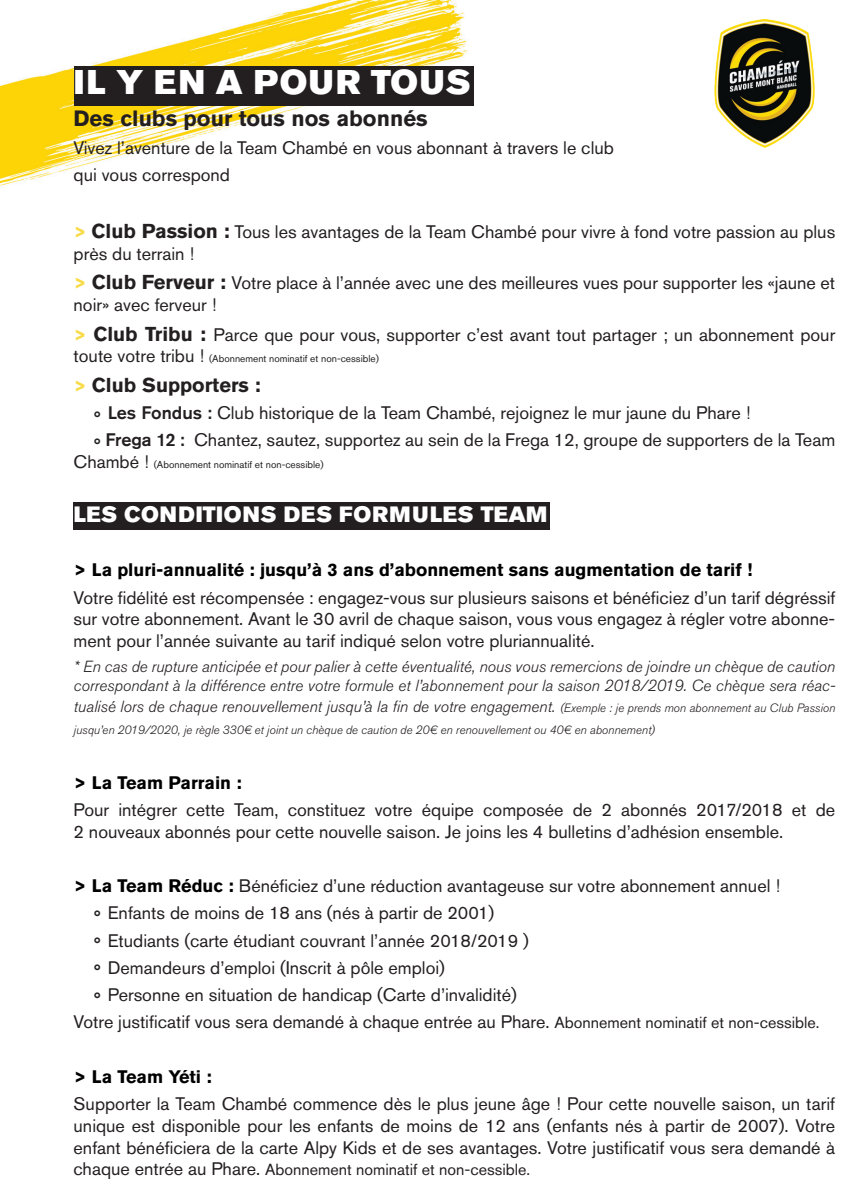
<style>
.page{position:relative;width:851px;height:1191px;background:#fff}
.page>*{position:absolute;margin:0;border:0;box-sizing:border-box;transform-origin:0 0}
.t1{font:34px "Akzidenz Grotesk Pro Super";letter-spacing:.045em;color:#fff}
.t2{font:22px "Akzidenz Grotesk Pro Super";letter-spacing:.03em;color:#fff}
.t3{font:700 22px "Akzidenz Grotesk Pro";color:#231f20}
.t4{font:700 20px "Akzidenz Grotesk Pro";color:#231f20}
.t5{font:18px/21.6px "Akzidenz Grotesk Pro";color:#231f20}
.t6{font:700 18px "Akzidenz Grotesk Pro";color:#000001}
.t7{font:italic 300 16px/19.2px "Akzidenz Grotesk Pro";color:#231f20}
.t8{font:16px "Akzidenz Grotesk Pro";color:#231f20}
.t9{font:italic 300 12px "Akzidenz Grotesk Pro";color:#231f20}
.t10{font:10px "Akzidenz Grotesk Pro";color:#231f20}
.s1{font-weight:700;color:#f8db46}
.s2{font-weight:700;font-size:20px}
.s3{font-size:18px}
.s4{font-size:18px;color:#f8db46}
.s5{font-weight:500}
.s6{font-size:12px}
.s7{font-weight:700;color:#000001}
.s8{font-size:16px}
</style>
<div class="page">
<img style="left:0;top:0;width:474px;height:530px">
<div style="left:74px;top:66px;width:399px;height:40px;background:#231f20"></div>
<div style="left:74px;top:502px;width:476px;height:28px;background:#231f20"></div>
<img style="left:714px;top:18px;width:101px;height:130px">
<h1 class="t1" style="left:74px;top:60px;width:398px">IL Y EN A POUR TOUS</h1>
<p class="t3" style="left:74px;top:104px;width:355px">Des clubs pour tous nos abonnés</p>
<p class="t5" style="left:74px;top:134px;width:541px;line-height:27.2px">Vivez l’aventure de la Team Chambé en vous abonnant à travers le club qui vous correspond</p>
<p class="t5" style="left:74px;top:221px;width:763px"><span class="s1">&gt;</span> <span class="s2">Club Passion :</span> Tous les avantages de la Team Chambé pour vivre à fond votre passion au plus près du terrain !</p>
<p class="t5" style="left:74px;top:272px;width:763px"><span class="s1">&gt;</span> <span class="s2">Club Ferveur :</span> Votre place à l’année avec une des meilleures vues pour supporter les «jaune et noir» avec ferveur !</p>
<p class="t5" style="left:74px;top:323px;width:763px"><span class="s1">&gt;</span> <span class="s2">Club Tribu :</span> Parce que pour vous, supporter c’est avant tout partager ; un abonnement pour</p>
<p class="t10" style="left:74px;top:352px;width:307px"><span class="s3">toute votre tribu !</span> (Abonnement nominatif et non-cessible)</p>
<p class="t4" style="left:74px;top:372px;width:188px"><span class="s4">&gt;</span> Club Supporters :</p>
<p class="t5" style="left:105px;top:399px;width:731px;line-height:27.2px"><span class="s5">Les Fondus :</span> Club historique de la Team Chambé, rejoignez le mur jaune du Phare !<br><span class="s5">Frega 12 :</span> Chantez, sautez, supportez au sein de la Frega 12, groupe de supporters de la Team</p>
<p class="t10" style="left:74px;top:458px;width:251px"><span class="s3">Chambé !</span> (Abonnement nominatif et non-cessible)</p>
<p class="t2" style="left:74px;top:500px;width:475px">LES CONDITIONS DES FORMULES TEAM</p>
<p class="t5" style="left:94px;top:405px;width:8px;line-height:27px">° °</p>
<p class="t6" style="left:74px;top:558px;width:680px">&gt; La pluri-annualité : jusqu’à 3 ans d’abonnement sans augmentation de tarif !</p>
<p class="t5" style="left:74px;top:586px;width:763px;text-align:justify">Votre fidélité est récompensée : engagez-vous sur plusieurs saisons et bénéficiez d’un tarif dégréssif sur votre abonnement. Avant le 30 avril de chaque saison, vous vous engagez à régler votre abonne&shy;ment pour l’année suivante au tarif indiqué selon votre pluriannualité.</p>
<p class="t7" style="left:74px;top:656px;width:763px">* En cas de rupture anticipée et pour palier à cette éventualité, nous vous remercions de joindre un chèque de caution correspondant à la différence entre votre formule et l’abonnement pour la saison 2018/2019. Ce chèque sera réac-</p>
<p class="t7" style="left:74px;top:697px;width:763px">tualisé lors de chaque renouvellement jusqu’à la fin de votre engagement. <span class="s6">(Exemple : je prends mon abonnement au Club Passion</span></p>
<p class="t9" style="left:74px;top:722px;width:582px">jusqu’en 2019/2020, je règle 330€ et joint un chèque de caution de 20€ en renouvellement ou 40€ en abonnement)</p>
<p class="t6" style="left:74px;top:770px;width:169px">&gt; La Team Parrain :</p>
<p class="t5" style="left:74px;top:798px;width:763px">Pour intégrer cette Team, constituez votre équipe composée de 2 abonnés 2017/2018 et de<br>2 nouveaux abonnés pour cette nouvelle saison. Je joins les 4 bulletins d’adhésion ensemble.</p>
<p class="t5" style="left:74px;top:875px;width:708px"><span class="s7">&gt; La Team Réduc :</span> Bénéficiez d’une réduction avantageuse sur votre abonnement annuel !</p>
<p class="t5" style="left:108px;top:902px;width:388px">Enfants de moins de 18 ans (nés à partir de 2001)</p>
<p class="t5" style="left:108px;top:929px;width:422px">Etudiants (carte étudiant couvrant l’année 2018/2019 )</p>
<p class="t5" style="left:108px;top:956px;width:338px">Demandeurs d’emploi (Inscrit à pôle emploi)</p>
<p class="t5" style="left:108px;top:984px;width:410px">Personne en situation de handicap (Carte d’invalidité)</p>
<p class="t5" style="left:74px;top:1011px;width:747px">Votre justificatif vous sera demandé à chaque entrée au Phare. <span class="s8">Abonnement nominatif et non-cessible.</span></p>
<p class="t6" style="left:74px;top:1065px;width:139px">&gt; La Team Yéti :</p>
<p class="t5" style="left:74px;top:1093px;width:763px;text-align:justify">Supporter la Team Chambé commence dès le plus jeune âge ! Pour cette nouvelle saison, un tarif unique est disponible pour les enfants de moins de 12 ans (enfants nés à partir de 2007). Votre enfant bénéficiera de la carte Alpy Kids et de ses avantages. Votre justificatif vous sera demandé à</p>
<p class="t8" style="left:74px;top:1159px;width:458px"><span class="s3">chaque entrée au Phare.</span> Abonnement nominatif et non-cessible.</p>
<p class="t5" style="left:94px;top:904px;width:8px;line-height:27.2px;text-align:justify">° ° ° °</p>
</div>
